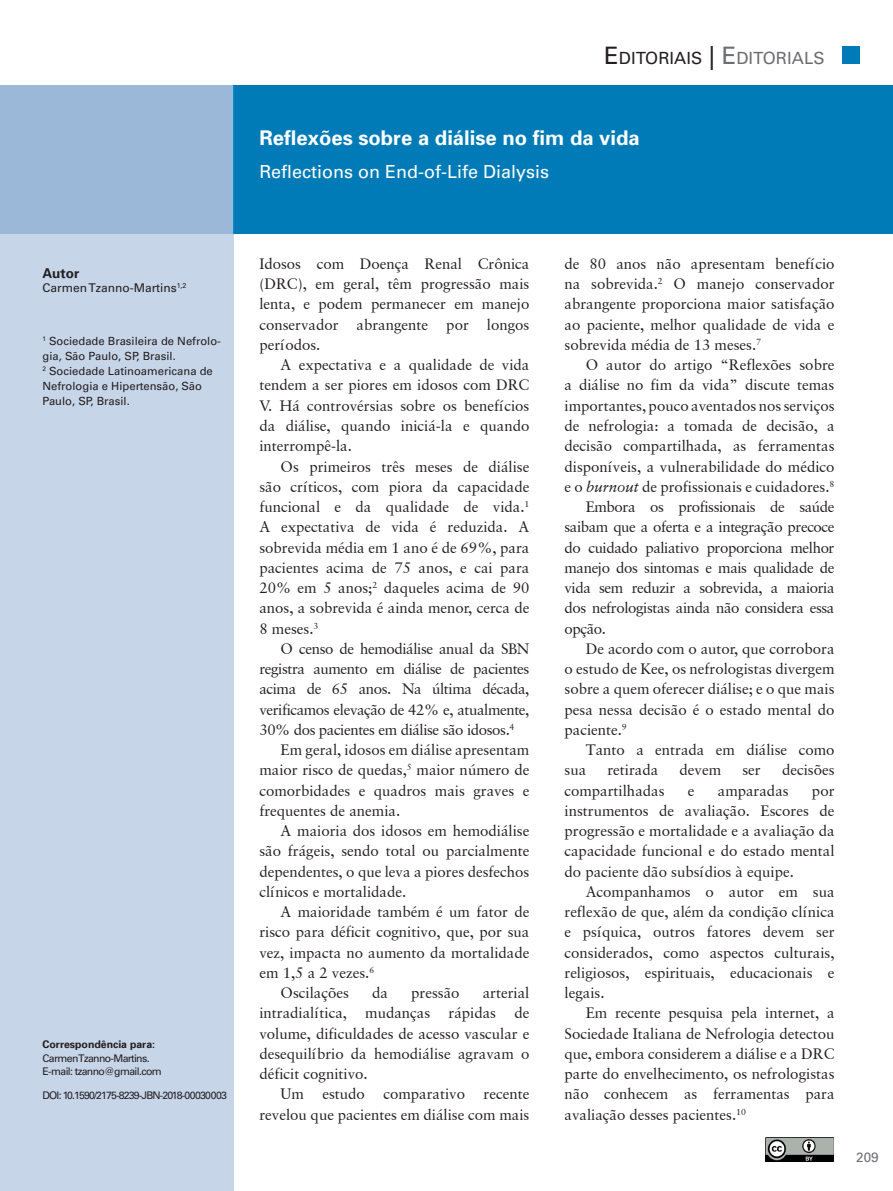
<style>
.page{position:relative;width:893px;height:1191px;background:#fff}
.page>*{position:absolute;margin:0;border:0;box-sizing:border-box;transform-origin:0 0}
.Título_Português{font:20.25px "Univers 65 Bold";color:#fbfdfa}
.Title_Inglês{font:18px "Univers LT Std";color:#fffefc}
.t1{font:16.8px "Univers LT Std";color:#231f20}
.Texto{font:15px/20.2px "Garamond Retrospective S Si";color:#231f20;text-align:justify}
.Texto_-_1º_paragráfo{font:15px/20.2px "Garamond Retrospective S Si";color:#231f20;text-align:justify}
.Tópico__Autores{font:13.5px "Univers 65 Bold";color:#231f20}
.t2{font:13.5px "Univers LT Std";color:#6c6d70}
.Nome_dos_autores{font:12px "Univers LT Std";color:#231f20}
.Afiliações{font:11.25px/15px "Univers LT Std";color:#231f20}
.Autor_correspondente{font:10.5px "Univers LT Std";letter-spacing:-.06em;color:#231f20}
.Autor_correspondente-2{font:10.5px "Univers LT Std";letter-spacing:-.08em;color:#231f20}
.Correspondência_para{font:700 10.5px "Univers 65";color:#231f20}
.s1{font-size:24px}
.s2{font-size:24px;color:#6c6d70}
.s3{color:#6c6d70}
.s4{font-style:italic}
</style>
<div class="page">
<div style="left:0;top:234px;width:234px;height:957px;background:#c7d5e9"></div>
<div style="left:234px;top:85px;width:659px;height:149px;background:#017bb7"></div>
<div style="left:0;top:85px;width:234px;height:149px;background:#9bb8d9"></div>
<div style="left:843px;top:46px;width:17px;height:17px;background:#017bb7"></div>
<img style="left:765px;top:1137px;width:68px;height:24px">
<p class="Tópico__Autores" style="left:43px;top:265px;width:38px">Autor</p>
<p class="Nome_dos_autores" style="left:43px;top:281px;width:145px">Carmen Tzanno-Martins<sup>1,2</sup></p>
<p class="Afiliações" style="left:43px;top:334px;width:180px"><sup>1</sup> Sociedade Brasileira de Nefrolo&shy;gia, São Paulo, SP, Brasil.</p>
<p class="Afiliações" style="left:43px;top:364px;width:172px"><sup>2</sup> Sociedade Latinoamericana de<br>Nefrologia e Hipertensão, São<br>Paulo, SP, Brasil.</p>
<p class="Correspondência_para" style="left:43px;top:1037px;width:114px">Correspondência para:</p>
<p class="Autor_correspondente" style="left:43px;top:1051px;width:109px">Carmen Tzanno-Martins.</p>
<p class="Autor_correspondente" style="left:43px;top:1065px;width:121px">E-mail: tzanno@gmail.com</p>
<p class="Autor_correspondente-2" style="left:43px;top:1089px;width:186px">DOI: 10.1590/2175-8239-JBN-2018-00030003</p>
<p class="t1" style="left:604px;top:48px;width:222px"><span class="s1">E</span>DITORIAIS <span class="s1">|</span> <span class="s2">E</span><span class="s3">DITORIALS</span></p>
<p class="Título_Português" style="left:259px;top:126px;width:382px">Reflexões sobre a diálise no fim da vida</p>
<p class="Title_Inglês" style="left:259px;top:161px;width:291px">Reflections on End-of-Life Dialysis</p>
<p class="Texto_-_1º_paragráfo" style="left:259px;top:253px;width:272px">Idosos com Doença Renal Crônica (DRC), em geral, têm progressão mais lenta, e podem permanecer em manejo conservador abrangente por longos períodos.</p>
<p class="Texto" style="left:259px;top:355px;width:272px;text-indent:21px">A expectativa e a qualidade de vida tendem a ser piores em idosos com DRC V. Há controvérsias sobre os benefícios da diálise, quando iniciá-la e quando interrompê-la.</p>
<p class="Texto" style="left:259px;top:456px;width:272px;text-indent:21px">Os primeiros três meses de diálise são críticos, com piora da capacidade funcional e da qualidade de vida.<sup>1<br></sup>A expectativa de vida é reduzida. A sobrevida média em 1 ano é de 69%, para pacientes acima de 75 anos, e cai para 20% em 5 anos;<sup>2</sup> daqueles acima de 90 anos, a sobrevida é ainda menor, cerca de 8 meses.<sup>3</sup></p>
<p class="Texto" style="left:259px;top:638px;width:272px;text-indent:21px">O censo de hemodiálise anual da SBN registra aumento em diálise de pacientes acima de 65 anos. Na última década, verificamos elevação de 42% e, atualmente, 30% dos pacientes em diálise são idosos.<sup>4</sup></p>
<p class="Texto" style="left:259px;top:739px;width:271px;text-indent:21px">Em geral, idosos em diálise apresentam maior risco de quedas,<sup>5</sup> maior número de comorbidades e quadros mais graves e frequentes de anemia.</p>
<p class="Texto" style="left:259px;top:820px;width:271px;text-indent:21px">A maioria dos idosos em hemodiálise são frágeis, sendo total ou parcialmente dependentes, o que leva a piores desfechos clínicos e mortalidade.</p>
<p class="Texto" style="left:259px;top:901px;width:272px;text-indent:21px">A maioridade também é um fator de risco para déficit cognitivo, que, por sua vez, impacta no aumento da mortalidade em 1,5 a 2 vezes.<sup>6</sup></p>
<p class="Texto" style="left:281px;top:982px;width:70px">Oscilações</p>
<p class="Texto" style="left:372px;top:982px;width:17px">da</p>
<p class="Texto" style="left:411px;top:982px;width:50px">pressão</p>
<p class="Texto" style="left:259px;top:982px;width:272px;text-indent:223px">arterial intradialítica, mudanças rápidas de volume, dificuldades de acesso vascular e desequilíbrio da hemodiálise agravam o déficit cognitivo.</p>
<p class="Texto" style="left:259px;top:1084px;width:272px;text-align:right">Um estudo comparativo recente revelou que pacientes em diálise com mais</p>
<p class="Texto" style="left:564px;top:253px;width:272px">de 80 anos não apresentam benefício na sobrevida.<sup>2</sup> O manejo conservador abrangente proporciona maior satisfação ao paciente, melhor qualidade de vida e sobrevida média de 13 meses.<sup>7</sup></p>
<p class="Texto" style="left:564px;top:355px;width:272px;text-indent:21px">O autor do artigo “Reflexões sobre a diálise no fim da vida” discute temas importantes, pouco aventados nos serviços de nefrologia: a tomada de decisão, a decisão compartilhada, as ferramentas disponíveis, a vulnerabilidade do médico e o <span class="s4">burnout</span> de profissionais e cuidadores.<sup>8</sup></p>
<p class="Texto" style="left:564px;top:496px;width:272px;text-indent:21px">Embora os profissionais de saúde saibam que a oferta e a integração precoce do cuidado paliativo proporciona melhor manejo dos sintomas e mais qualidade de vida sem reduzir a sobrevida, a maioria dos nefrologistas ainda não considera essa opção.</p>
<p class="Texto" style="left:564px;top:638px;width:272px;text-indent:21px">De acordo com o autor, que corrobora o estudo de Kee, os nefrologistas divergem sobre a quem oferecer diálise; e o que mais pesa nessa decisão é o estado mental do paciente.<sup>9</sup></p>
<p class="Texto" style="left:564px;top:739px;width:271px;text-indent:21px">Tanto a entrada em diálise como sua</p>
<p class="Texto" style="left:607px;top:760px;width:52px">retirada</p>
<p class="Texto" style="left:679px;top:760px;width:43px">devem</p>
<p class="Texto" style="left:742px;top:760px;width:20px">ser</p>
<p class="Texto" style="left:782px;top:760px;width:54px">decisões</p>
<p class="Texto" style="left:564px;top:780px;width:102px">compartilhadas</p>
<p class="Texto" style="left:688px;top:780px;width:8px">e</p>
<p class="Texto" style="left:718px;top:780px;width:72px">amparadas</p>
<p class="Texto" style="left:564px;top:780px;width:272px;text-indent:247px">por instrumentos de avaliação. Escores de progressão e mortalidade e a avaliação da capacidade funcional e do estado mental do paciente dão subsídios à equipe.</p>
<p class="Texto" style="left:564px;top:881px;width:272px;text-indent:21px">Acompanhamos o autor em sua reflexão de que, além da condição clínica e psíquica, outros fatores devem ser considerados, como aspectos culturais, religiosos, espirituais, educacionais e legais.</p>
<p class="Texto" style="left:564px;top:1003px;width:272px;text-indent:21px">Em recente pesquisa pela internet, a Sociedade Italiana de Nefrologia detectou que, embora considerem a diálise e a DRC parte do envelhecimento, os nefrologistas não conhecem as ferramentas para avaliação desses pacientes.<sup>10</sup></p>
<p class="t2" style="left:856px;top:1149px;width:24px">209</p>
</div>
